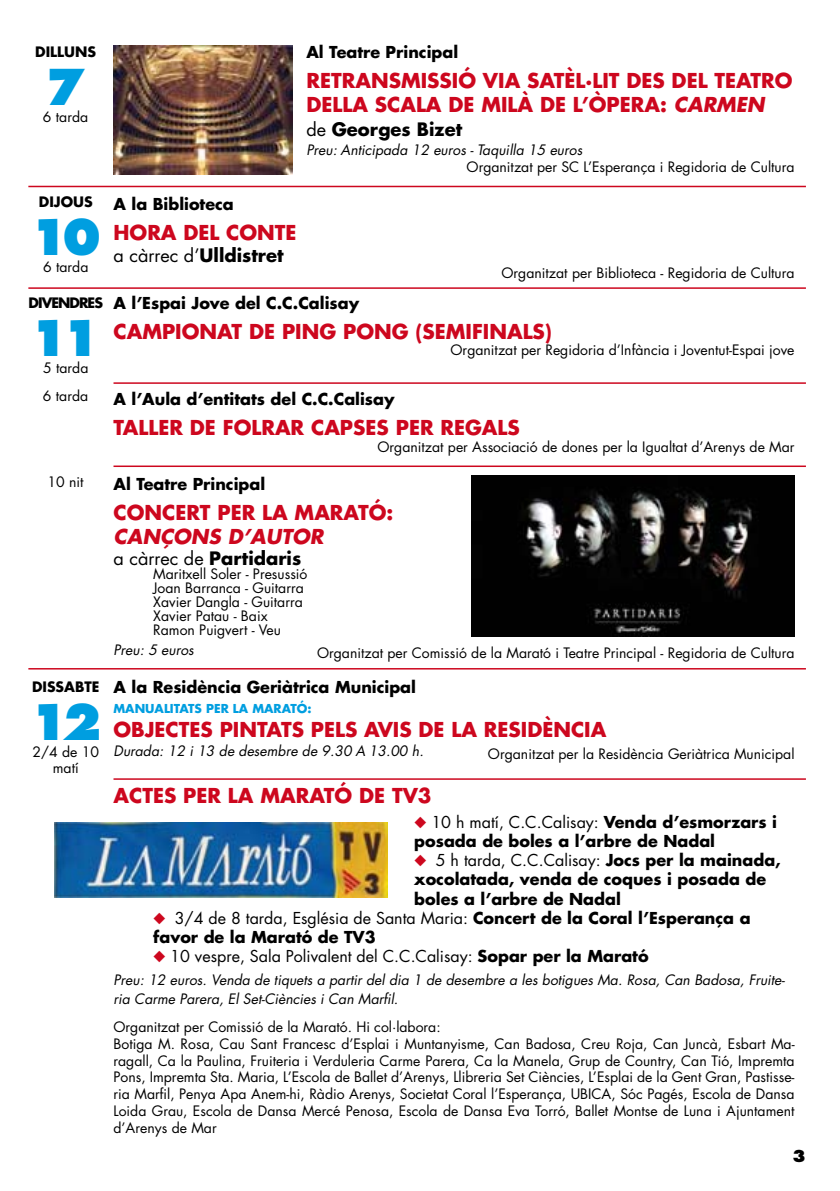
<style>
.page{position:relative;width:840px;height:1191px;background:#fff}
.page>*{position:absolute;margin:0;border:0;box-sizing:border-box;transform-origin:0 0}
.t1{font:800 48px "Futura";color:#009ee0}
.t2{font:700 20px "Futura";color:#cd071e}
.t3{font:italic 700 20px "Futura";color:#cd071e}
.t4{font:700 18px "Futura";color:#000}
.t5{font:700 16px/19.2px "Futura";color:#000}
.t6{font:16px "Futura";color:#000}
.t7{font:800 16px "Futura";color:#000}
.t8{font:14px/16.8px "Futura";color:#000}
.t9{font:italic 14px/19.2px "Futura";color:#000}
.t10{font:700 14px "Futura";color:#000}
.t11{font:700 14px "Futura";letter-spacing:-.07em;color:#000}
.t12{font:700 12px "Futura";color:#009ee0}
.s1{font-weight:400}
.s2{font-style:normal}
.s3{color:#cd071e}
.s4{font-weight:700}
</style>
<div class="page">
<hr style="left:28px;top:186px;width:777px;height:1px;background:#cd071e">
<hr style="left:28px;top:287px;width:777px;height:2px;background:#cd071e">
<hr style="left:28px;top:668px;width:777px;height:1px;background:#cd071e">
<hr style="left:113px;top:382px;width:692px;height:2px;background:#cd071e">
<hr style="left:113px;top:465px;width:692px;height:2px;background:#cd071e">
<hr style="left:113px;top:778px;width:692px;height:2px;background:#cd071e">
<img style="left:113px;top:45px;width:180px;height:130px">
<img style="left:471px;top:476px;width:323px;height:160px">
<img style="left:55px;top:822px;width:332px;height:75px">
<p class="t10" style="left:35px;top:42px;width:62px">diLLUNs</p>
<h1 class="t1" style="left:46px;top:57px;width:41px">7</h1>
<p class="t8" style="left:43px;top:108px;width:47px">6 tarda</p>
<p class="t10" style="left:39px;top:192px;width:55px">diJOUS</p>
<h1 class="t1" style="left:30px;top:208px;width:73px">10</h1>
<p class="t8" style="left:43px;top:258px;width:47px">6 tarda</p>
<p class="t11" style="left:29px;top:293px;width:75px">diVENDRES</p>
<h1 class="t1" style="left:30px;top:308px;width:73px">11</h1>
<p class="t8" style="left:43px;top:359px;width:47px">5 tarda</p>
<p class="t8" style="left:43px;top:387px;width:47px">6 tarda</p>
<p class="t8" style="left:48px;top:473px;width:37px">10 nit</p>
<p class="t10" style="left:32px;top:677px;width:69px">diSSABTE</p>
<h1 class="t1" style="left:30px;top:692px;width:73px">12</h1>
<p class="t8" style="left:33px;top:743px;width:68px;text-align:center">2/4 de 10 matí</p>
<p class="t5" style="left:113px;top:194px;width:122px">A la Biblioteca</p>
<h2 class="t2" style="left:113px;top:219px;width:33px">Hora</h2>
<h2 class="t2" style="left:183px;top:219px;width:58px">del conte</h2>
<p class="t4" style="left:113px;top:242px;width:171px"><span class="s1">a càrrec d’</span>Ulldistret</p>
<p class="t5" style="left:306px;top:42px;width:153px">Al Teatre Principal</p>
<h2 class="t2" style="left:306px;top:66px;width:28px">Retran</h2>
<h2 class="t2" style="left:388px;top:66px;width:351px">smissió via satèl·lit des del Teatro</h2>
<h2 class="t2" style="left:306px;top:90px;width:28px">della</h2>
<h2 class="t2" style="left:374px;top:90px;width:15px">Scala</h2>
<h2 class="t2" style="left:448px;top:90px;width:172px">de Milà de l’òpera</h2>
<h2 class="t3" style="left:659px;top:90px;width:106px"><span class="s2">:</span> CARMEN</h2>
<p class="t4" style="left:306px;top:117px;width:157px"><span class="s1">de</span> Georges Bizet</p>
<p class="t9" style="left:306px;top:140px;width:277px">Preu: Anticipada 12 euros - Taquilla 15 euros</p>
<p class="t8" style="left:466px;top:158px;width:329px">Organitzat per SC L’Esperança i Regidoria de Cultura</p>
<p class="t8" style="left:501px;top:265px;width:294px">Organitzat per Biblioteca - Regidoria de Cultura</p>
<p class="t5" style="left:113px;top:293px;width:247px">A l’Espai Jove del C.C.Calisay</p>
<h2 class="t2" style="left:113px;top:317px;width:31px">Camp</h2>
<h2 class="t2" style="left:175px;top:317px;width:23px">ionat</h2>
<h2 class="t2" style="left:249px;top:317px;width:126px">de Ping Pong</h2>
<h2 class="t2" style="left:415px;top:317px;width:23px">(Sem</h2>
<h2 class="t2" style="left:465px;top:317px;width:39px">ifinal</h2>
<h2 class="t2" style="left:532px;top:317px;width:21px">s)</h2>
<p class="t8" style="left:450px;top:342px;width:345px">Organitzat per Regidoria d’Infància i Joventut-Espai jove</p>
<p class="t5" style="left:113px;top:389px;width:283px">A l’Aula d’entitats del C.C.Calisay</p>
<h2 class="t2" style="left:113px;top:413px;width:23px">Taller</h2>
<h2 class="t2" style="left:190px;top:413px;width:59px">de folrar</h2>
<h2 class="t2" style="left:311px;top:413px;width:15px">cap</h2>
<h2 class="t2" style="left:353px;top:413px;width:56px">ses per</h2>
<h2 class="t2" style="left:440px;top:413px;width:15px">regal</h2>
<h2 class="t2" style="left:507px;top:413px;width:14px">s</h2>
<p class="t8" style="left:377px;top:438px;width:418px">Organitzat per Associació de dones per la Igualtat d’Arenys de Mar</p>
<p class="t5" style="left:113px;top:474px;width:153px">Al Teatre Principal</p>
<h2 class="t2" style="left:113px;top:498px;width:29px">Concert</h2>
<h2 class="t2" style="left:217px;top:498px;width:14px">per</h2>
<h2 class="t2" style="left:262px;top:498px;width:67px">la Marat</h2>
<h2 class="t2" style="left:368px;top:498px;width:26px">ó:</h2>
<h2 class="t3" style="left:113px;top:522px;width:211px">CANÇONS D’AUTOR</h2>
<p class="t4" style="left:113px;top:546px;width:189px"><span class="s1">a càrrec de</span> Partidaris</p>
<p class="t8" style="left:153px;top:567px;width:156px;line-height:14px">Maritxell Soler - Presussió<br>Joan Barranca - Guitarra<br>Xavier Dangla - Guitarra<br>Xavier Patau - Baix<br>Ramon Puigvert - Veu</p>
<p class="t9" style="left:113px;top:639px;width:82px">Preu: 5 euros</p>
<p class="t8" style="left:317px;top:644px;width:479px">Organitzat per Comissió de la Marató i Teatre Principal - Regidoria de Cultura</p>
<p class="t5" style="left:113px;top:677px;width:304px">A la Residència Geriàtrica Municipal</p>
<p class="t12" style="left:113px;top:700px;width:22px">Manual</p>
<p class="t12" style="left:170px;top:700px;width:45px">itats per</p>
<p class="t12" style="left:233px;top:700px;width:41px">la Marat</p>
<p class="t12" style="left:297px;top:700px;width:16px">ó:</p>
<h2 class="t2" style="left:113px;top:715px;width:14px">objecte</h2>
<h2 class="t2" style="left:200px;top:715px;width:53px">s pintat</h2>
<h2 class="t2" style="left:291px;top:715px;width:265px">s pels avis de la residÈnc</h2>
<h2 class="t2" style="left:584px;top:715px;width:22px">ia</h2>
<p class="t9" style="left:113px;top:741px;width:311px">Durada: 12 i 13 de desembre de 9.30 A 13.00 h.</p>
<p class="t8" style="left:487px;top:745px;width:308px">Organitzat per la Residència Geriàtrica Municipal</p>
<h2 class="t2" style="left:113px;top:781px;width:83px">Acte s per</h2>
<h2 class="t2" style="left:228px;top:781px;width:67px">la Marat</h2>
<h2 class="t2" style="left:334px;top:781px;width:99px">ó de TV3</h2>
<p class="t5" style="left:414px;top:811px;width:364px"><span class="s3">◆</span> <span class="s1">10 h matí, C.C.Calisay:</span> Venda d’esmorzars i posada de boles a l’arbre de Nadal</p>
<p class="t5" style="left:414px;top:850px;width:368px"><span class="s3">◆</span> <span class="s1">5 h tarda, C.C.Calisay:</span> Jocs per la mainada, xocolatada, venda de coques i posada de boles a l’arbre de Nadal</p>
<p class="t5" style="left:153px;top:907px;width:598px"><span class="s3">◆</span> <span class="s1">3/4 de 8 tarda, Església de Santa Maria:</span> Concert de la Coral l’Esperança a favor de la Marató de TV3</p>
<p class="t6" style="left:153px;top:945px;width:496px"><span class="s3">◆</span> 10 vespre, Sala Polivalent del C.C.Calisay: <span class="s4">Sopar per la Marató</span></p>
<p class="t9" style="left:113px;top:969px;width:672px">Preu: 12 euros. Venda de tiquets a partir del dia 1 de desembre a les botigues Ma. Rosa, Can Badosa, Fruite&shy;ria Carme Parera, El Set-Ciències i Can Marfil.</p>
<p class="t8" style="left:113px;top:1018px;width:682px">Organitzat per Comissió de la Marató. Hi col·labora:<br>Botiga M. Rosa, Cau Sant Francesc d’Esplai i Muntanyisme, Can Badosa, Creu Roja, Can Juncà, Esbart Ma&shy;ragall, Ca la Paulina, Fruiteria i Verduleria Carme Parera, Ca la Manela, Grup de Country, Can Tió, Impremta Pons, Impremta Sta. Maria, L’Escola de Ballet d’Arenys, Llibreria Set Ciències, L’Esplai de la Gent Gran, Pastisse&shy;ria Marfil, Penya Apa Anem-hi, Ràdio Arenys, Societat Coral l’Esperança, UBICA, Sóc Pagés, Escola de Dansa Loida Grau, Escola de Dansa Mercé Penosa, Escola de Dansa Eva Torró, Ballet Montse de Luna i Ajuntament d’Arenys de Mar</p>
<p class="t7" style="left:792px;top:1146px;width:15px">3</p>
</div>
